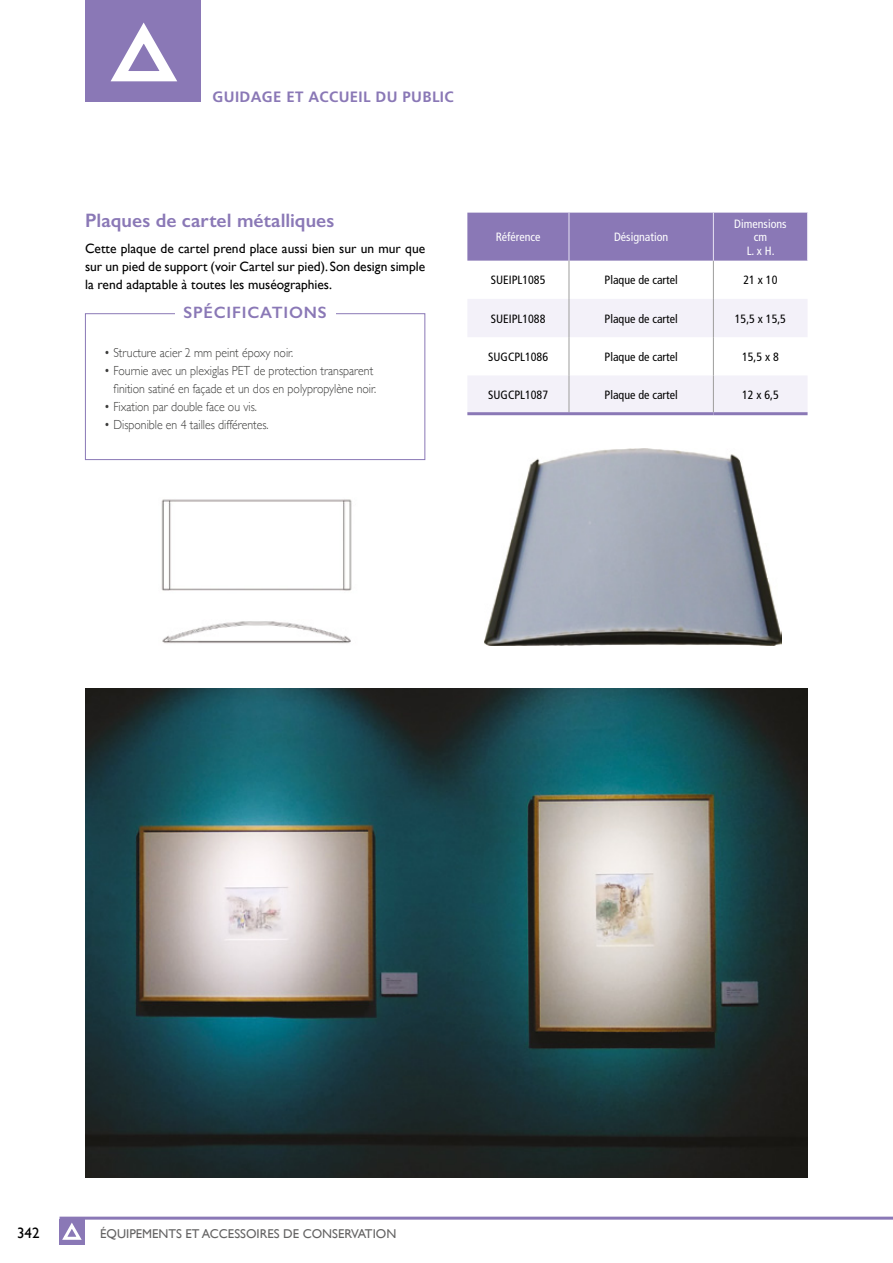
<style>
.page{position:relative;width:893px;height:1263px;background:#fff}
.page>*{position:absolute;margin:0;border:0;box-sizing:border-box;transform-origin:0 0}
.t1{font:600 19.5px "Gill Sans";color:#8a78b6}
.t2{font:600 16.5px "Gill Sans";letter-spacing:.05em;color:#8a78b6}
.t3{font:700 15px "Frutiger LT Std";letter-spacing:.025em;color:#8a78b6}
.t4{font:15px "Gill Sans";color:#000}
.t5{font:13.5px/18px "Gill Sans";color:#000;text-align:justify}
.t6{font:300 13.2px/18px "Gill Sans";color:#3c3c3b;text-align:right;scale:.9 1}
.t7{font:12.75px "Gill Sans";color:#646363}
.t8{font:condensed 12px "Frutiger LT Std";color:#000}
.t9{font:condensed 12px/13.5px "Frutiger LT Std";color:#fff;text-align:center}
</style>
<div class="page">
<div style="left:60px;top:1219px;width:25px;height:26px;background:#8a78b6"></div>
<div style="left:85px;top:0;width:115px;height:101px;background:#8a78b6"></div>
<hr style="left:60px;top:1216px;width:833px;height:3px;background:#8a78b6">
<svg style="left:110px;top:22px;width:67px;height:60px"></svg>
<svg style="left:62px;top:1222px;width:20px;height:18px"></svg>
<div style="left:85px;top:313px;width:340px;height:147px;border:1px solid #8a78b6"></div>
<div style="left:175px;top:306px;width:160px;height:12px;background:#fff"></div>
<div style="left:467px;top:213px;width:340px;height:48px;background:#8a78b6"></div>
<svg style="left:468px;top:299px;width:339px;height:113px"></svg>
<hr style="left:569px;top:261px;width:1px;height:38px;background:#9d9d9c">
<hr style="left:713px;top:261px;width:1px;height:38px;background:#9d9d9c">
<hr style="left:569px;top:299px;width:1px;height:38px;background:#9d9d9c">
<hr style="left:713px;top:299px;width:1px;height:38px;background:#9d9d9c">
<hr style="left:569px;top:337px;width:1px;height:38px;background:#9d9d9c">
<hr style="left:713px;top:337px;width:1px;height:38px;background:#9d9d9c">
<hr style="left:569px;top:375px;width:1px;height:37px;background:#9d9d9c">
<hr style="left:713px;top:375px;width:1px;height:37px;background:#9d9d9c">
<hr style="left:569px;top:213px;width:1px;height:48px;background:#e7e3f3">
<hr style="left:713px;top:213px;width:1px;height:48px;background:#e7e3f3">
<hr style="left:807px;top:213px;width:1px;height:48px;background:#e7e3f3">
<hr style="left:467px;top:412px;width:102px;height:3px;background:#8a78b6">
<hr style="left:569px;top:412px;width:144px;height:3px;background:#8a78b6">
<hr style="left:713px;top:412px;width:94px;height:3px;background:#8a78b6">
<img style="left:484px;top:449px;width:298px;height:197px">
<img style="left:161px;top:499px;width:191px;height:145px">
<img style="left:85px;top:689px;width:723px;height:489px">
<p class="t3" style="left:213px;top:88px;width:242px">GUIDAGE ET ACCUEIL DU PUBLIC</p>
<h1 class="t1" style="left:85px;top:208px;width:251px">Plaques de cartel métalliques</h1>
<p class="t5" style="left:85px;top:239px;width:342px">Cette plaque de cartel prend place aussi bien sur un mur que sur un pied de support (voir Cartel sur pied). Son design simple la rend adaptable à toutes les muséographies.</p>
<p class="t2" style="left:183px;top:303px;width:145px">SPÉCIFICATIONS</p>
<p class="t6" style="left:104px;top:343px;width:212px">• Structure acier 2 mm peint époxy noir.</p>
<p class="t6" style="left:104px;top:361px;width:304px">• Fournie avec un plexiglas PET de protection transparent finition satiné en façade et un dos en polypropylène noir.</p>
<p class="t6" style="left:104px;top:397px;width:171px">• Fixation par double face ou vis.</p>
<p class="t6" style="left:104px;top:415px;width:184px">• Disponible en 4 tailles différentes.</p>
<p class="t9" style="left:496px;top:230px;width:46px">Référence</p>
<p class="t9" style="left:614px;top:230px;width:56px">Désignation</p>
<p class="t9" style="left:734px;top:217px;width:54px">Dimensions cm<br>L. x H.</p>
<p class="t8" style="left:491px;top:273px;width:56px">SUEIPL1085</p>
<p class="t8" style="left:605px;top:273px;width:75px">Plaque de cartel</p>
<p class="t8" style="left:743px;top:273px;width:35px">21 x 10</p>
<p class="t8" style="left:491px;top:311px;width:56px">SUEIPL1088</p>
<p class="t8" style="left:605px;top:311px;width:75px">Plaque de cartel</p>
<p class="t8" style="left:735px;top:311px;width:53px">15,5 x 15,5</p>
<p class="t8" style="left:488px;top:350px;width:61px">SUGCPL1086</p>
<p class="t8" style="left:605px;top:350px;width:75px">Plaque de cartel</p>
<p class="t8" style="left:742px;top:350px;width:38px">15,5 x 8</p>
<p class="t8" style="left:488px;top:388px;width:61px">SUGCPL1087</p>
<p class="t8" style="left:605px;top:388px;width:75px">Plaque de cartel</p>
<p class="t8" style="left:742px;top:388px;width:38px">12 x 6,5</p>
<p class="t4" style="left:17px;top:1224px;width:24px">342</p>
<p class="t7" style="left:100px;top:1226px;width:298px">ÉQUIPEMENTS ET ACCESSOIRES DE CONSERVATION</p>
</div>
